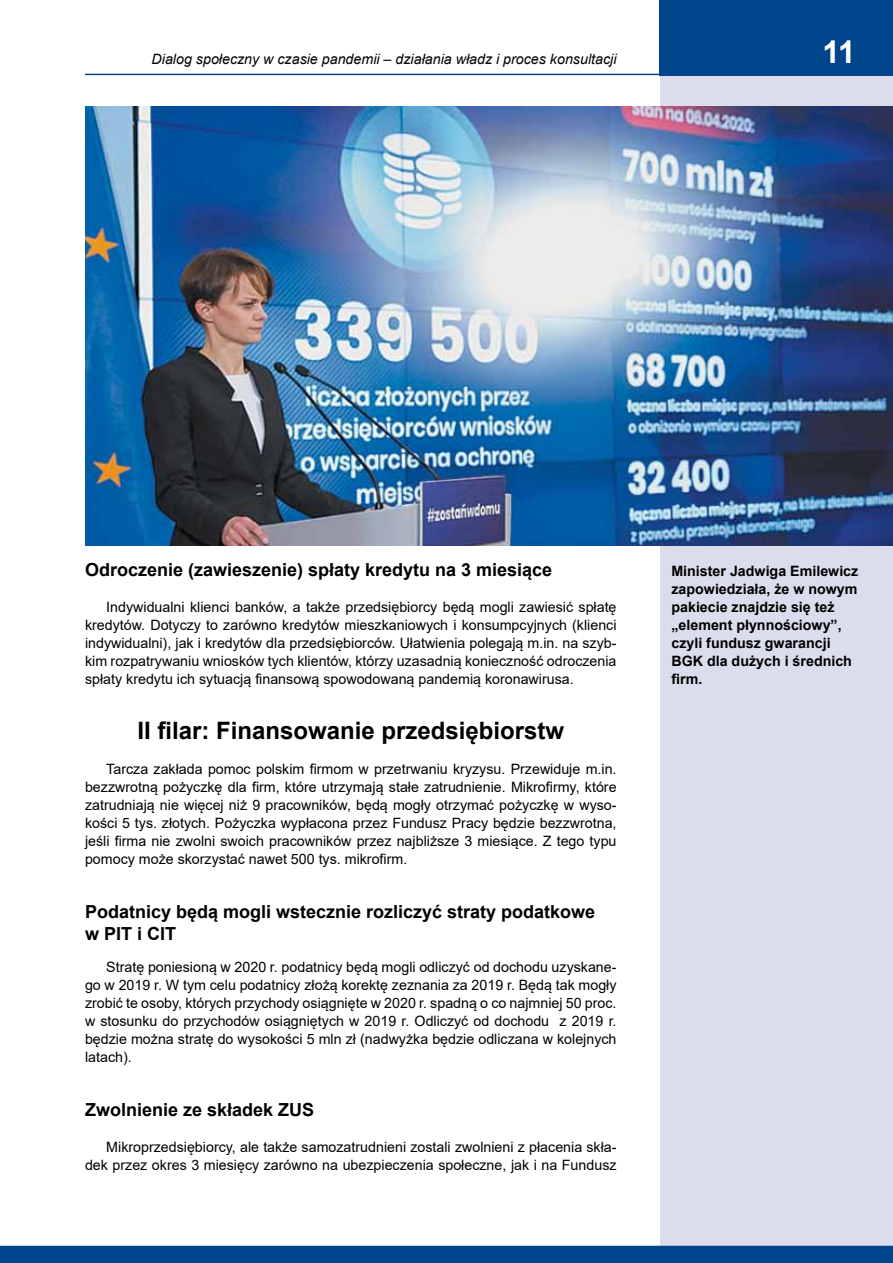
<style>
.page{position:relative;width:893px;height:1263px;background:#fff}
.page>*{position:absolute;margin:0;border:0;box-sizing:border-box;transform-origin:0 0}
.t1{font:700 31.5px "Arial";color:#fff}
.t2{font:700 24px "Arial";color:#000}
.t3{font:700 18px/21.6px "Arial";color:#000}
.t4{font:14.25px/18px "Arial";color:#000;text-align:justify}
.t5{font:700 14.25px/18px "Arial";color:#000}
.t6{font:italic 14.25px "Arial";color:#000}
</style>
<div class="page">
<div style="left:660px;top:52px;width:233px;height:1211px;background:#dbddec"></div>
<div style="left:660px;top:0;width:233px;height:75px;background:#00458b"></div>
<hr style="left:85px;top:74px;width:575px;height:1px;background:#00458b">
<div style="left:0;top:1246px;width:893px;height:17px;background:#00458b"></div>
<img style="left:85px;top:106px;width:808px;height:440px">
<p class="t6" style="left:152px;top:50px;width:466px">Dialog społeczny w czasie pandemii – działania władz i proces konsultacji</p>
<h1 class="t1" style="left:822px;top:30px;width:35px">11</h1>
<p class="t3" style="left:85px;top:559px;width:469px">Odroczenie (zawieszenie) spłaty kredytu na 3 miesiące</p>
<p class="t4" style="left:85px;top:598px;width:533px;text-indent:21px">I ndywidualni klienci banków, a także przedsiębiorcy będą mogli zawiesić spłatę kredytów. Dotyczy to zarówno kredytów mieszkaniowych i konsumpcyjnych (klienci indywidualni), jak i kredytów dla przedsiębiorców. Ułatwienia polegają m.in. na szyb&shy;kim rozpatrywaniu wniosków tych klientów, którzy uzasadnią konieczność odroczenia spłaty kredytu ich sytuacją finansową spowodowaną pandemią koronawirusa.</p>
<h2 class="t2" style="left:137px;top:714px;width:428px">II filar: Finansowanie przedsiębiorstw</h2>
<p class="t4" style="left:85px;top:760px;width:533px;text-indent:21px">Tarcza zakłada pomoc polskim firmom w przetrwaniu kryzysu. Przewiduje m.in. bezzwrotną pożyczkę dla firm, które utrzymają stałe zatrudnienie. Mikrofirmy, które zatrudniają nie więcej niż 9 pracowników, będą mogły otrzymać pożyczkę w wyso&shy;kości 5 tys. złotych. Pożyczka wypłacona przez Fundusz Pracy będzie bezzwrotna, jeśli firma nie zwolni swoich pracowników przez najbliższe 3 miesiące. Z tego typu pomocy może skorzystać nawet 500 tys. mikrofirm.</p>
<p class="t3" style="left:85px;top:901px;width:512px">Podatnicy będą mogli wstecznie rozliczyć straty podatkowe w PIT i CIT</p>
<p class="t4" style="left:85px;top:958px;width:533px;text-indent:21px">Stratę poniesioną w 2020 r. podatnicy będą mogli odliczyć od dochodu uzyskane&shy;go w 2019 r. W tym celu podatnicy złożą korektę zeznania za 2019 r. Będą tak mogły zrobić te osoby, których przychody osiągnięte w 2020 r. spadną o co najmniej 50 proc. w stosunku do przychodów osiągniętych w 2019 r. Odliczyć od dochodu z 2019 r. będzie można stratę do wysokości 5 mln zł (nadwyżka będzie odliczana w kolejnych latach).</p>
<p class="t3" style="left:85px;top:1099px;width:231px">Zwolnienie ze składek ZUS</p>
<p class="t4" style="left:85px;top:1138px;width:533px;text-align:right">Mikroprzedsiębiorcy, ale także samozatrudnieni zostali zwolnieni z płacenia skła&shy;dek przez okres 3 miesięcy zarówno na ubezpieczenia społeczne, jak i na Fundusz</p>
<p class="t5" style="left:671px;top:562px;width:188px">Minister Jadwiga Emilewicz zapowiedziała, że w nowym pakiecie znajdzie się też „element płynnościowy”, czyli fundusz gwarancji<br>BGK dla dużych i średnich firm.</p>
</div>
